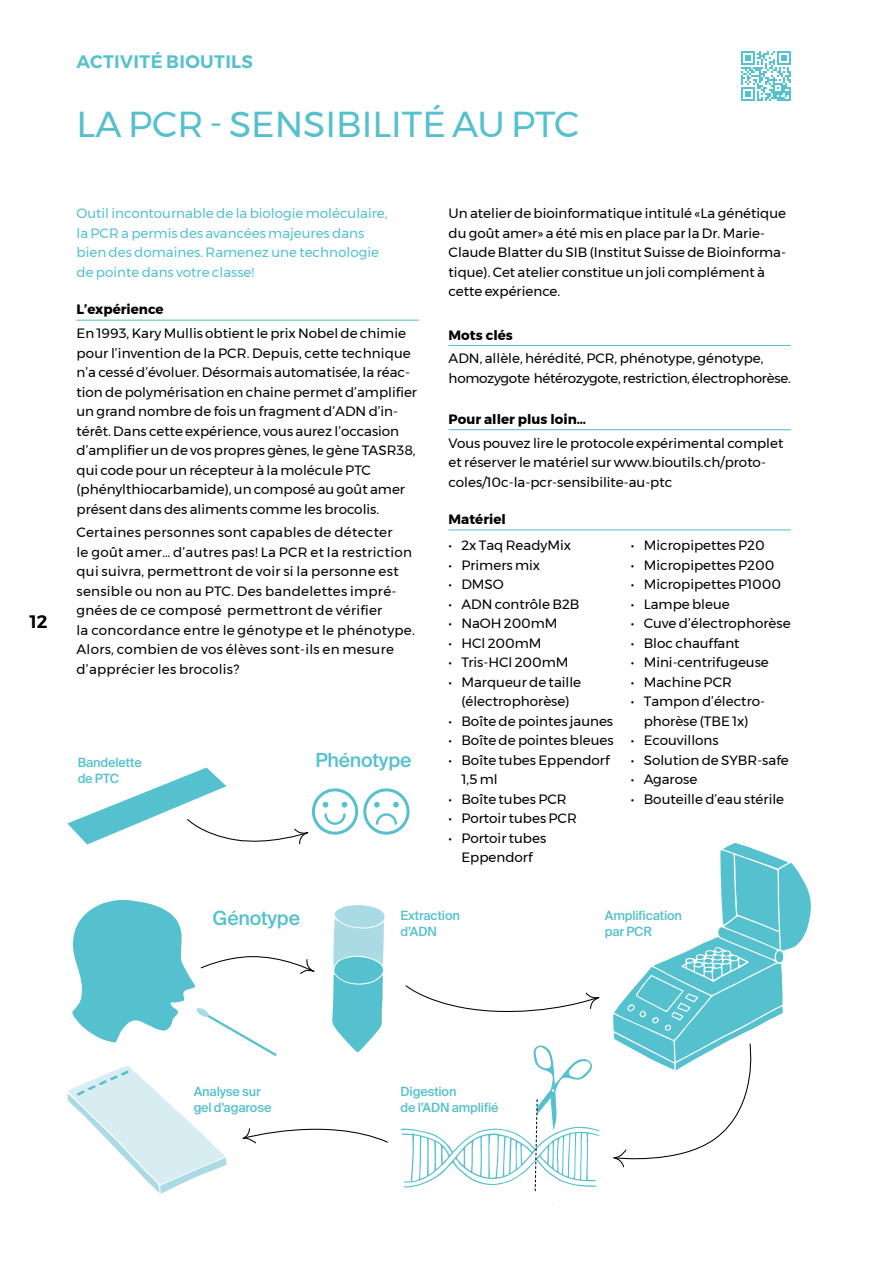
<style>
.page{position:relative;width:893px;height:1263px;background:#fff}
.page>*{position:absolute;margin:0;border:0;box-sizing:border-box;transform-origin:0 0}
.t1{font:36px "Montserrat";color:#55c0ce}
.t2{font:500 19.5px "Suisse Intl";letter-spacing:-.01em;color:#55c0ce}
.t3{font:600 18px "Montserrat";letter-spacing:.02em;color:#55c0ce}
.t4{font:600 18px "Montserrat";color:#000}
.t5{font:13.5px/19.5px "Montserrat";color:#000}
.t6{font:13.5px/19.5px "Montserrat";letter-spacing:.02em;color:#000}
.t7{font:13.5px/19.5px "Montserrat";color:#55c0ce}
.t8{font:13.5px/19.5px "Montserrat";letter-spacing:-.02em;color:#000}
.t9{font:700 13.5px "Montserrat";color:#000}
.t10{font:500 12.75px/16px "Suisse Intl";letter-spacing:-.01em;color:#55c0ce}
</style>
<div class="page">
<hr style="left:892px;top:0;width:1px;height:1263px;background:#fab637">
<hr style="left:77px;top:320px;width:342px;height:1px;background:#55c0ce">
<hr style="left:449px;top:345px;width:342px;height:1px;background:#55c0ce">
<hr style="left:449px;top:429px;width:342px;height:1px;background:#55c0ce">
<hr style="left:449px;top:529px;width:342px;height:1px;background:#55c0ce">
<svg style="left:741px;top:51px;width:50px;height:50px"></svg>
<svg style="left:401px;top:1045px;width:199px;height:147px"></svg>
<div style="left:312px;top:788px;width:46px;height:47px;border:3px solid #55c0ce;border-radius:50%"></div>
<svg style="left:323px;top:802px;width:24px;height:23px"></svg>
<div style="left:363px;top:788px;width:47px;height:47px;border:3px solid #55c0ce;border-radius:50%"></div>
<svg style="left:374px;top:802px;width:25px;height:23px"></svg>
<svg style="left:332px;top:905px;width:53px;height:147px"></svg>
<svg style="left:72px;top:900px;width:243px;height:156px"></svg>
<svg style="left:405px;top:985px;width:195px;height:27px"></svg>
<svg style="left:613px;top:843px;width:198px;height:325px"></svg>
<svg style="left:242px;top:1128px;width:146px;height:16px"></svg>
<svg style="left:67px;top:767px;width:242px;height:78px"></svg>
<svg style="left:67px;top:1065px;width:159px;height:129px"></svg>
<h3 class="t4" style="left:30px;top:607px;width:19px">12</h3>
<h3 class="t3" style="left:77px;top:48px;width:178px">ACTIVITÉ BIOUTILS</h3>
<h1 class="t1" style="left:77px;top:97px;width:504px">LA PCR - SENSIBILITÉ AU PTC</h1>
<p class="t7" style="left:77px;top:204px;width:313px">Outil incontournable de la biologie moléculaire, la PCR a permis des avancées majeures dans bien des domaines. Ramenez une technologie de pointe dans votre classe!</p>
<p class="t9" style="left:77px;top:299px;width:89px">L’expérience</p>
<p class="t5" style="left:77px;top:323px;width:342px">En 1993, Kary Mullis obtient le prix Nobel de chimie pour l’invention de la PCR. Depuis, cette technique n’a cessé d’évoluer. Désormais automatisée, la réac&shy;tion de polymérisation en chaine permet d’amplifier un grand nombre de fois un fragment d’ADN d’in&shy;térêt. Dans cette expérience, vous aurez l’occasion d’amplifier un de vos propres gènes, le gène TASR38, qui code pour un récepteur à la molécule PTC (phénylthiocarbamide), un composé au goût amer présent dans des aliments comme les brocolis.</p>
<p class="t6" style="left:77px;top:523px;width:340px">Certaines personnes sont capables de détecter<br>le goût amer… d’autres pas! La PCR et la restriction qui suivra, permettront de voir si la personne est sensible ou non au PTC. Des bandelettes impré&shy;gnées de ce composé permettront de vérifier<br>la concordance entre le génotype et le phénotype.<br>Alors, combien de vos élèves sont-ils en mesure d’apprécier les brocolis?</p>
<p class="t10" style="left:78px;top:754px;width:66px">Bandelette de PTC</p>
<h2 class="t2" style="left:315px;top:748px;width:98px">Phénotype</h2>
<p class="t5" style="left:449px;top:204px;width:339px">Un atelier de bioinformatique intitulé «La génétique du goût amer» a été mis en place par la Dr. Marie-Claude Blatter du SIB (Institut Suisse de Bioinforma&shy;tique). Cet atelier constitue un joli complément à cette expérience.</p>
<p class="t9" style="left:449px;top:324px;width:66px">Mots clés</p>
<p class="t8" style="left:449px;top:349px;width:344px">ADN, allèle, hérédité, PCR, phénotype, génotype, homozygote hétérozygote, restriction, électrophorèse.</p>
<p class="t9" style="left:449px;top:408px;width:139px">Pour aller plus loin…</p>
<p class="t5" style="left:449px;top:433px;width:336px">Vous pouvez lire le protocole expérimental complet et réserver le matériel sur www.bioutils.ch/proto&shy;coles/10c-la-pcr-sensibilite-au-ptc</p>
<p class="t9" style="left:449px;top:508px;width:59px">Matériel</p>
<p class="t5" style="left:449px;top:536px;width:124px">• 2x Taq ReadyMix</p>
<p class="t5" style="left:449px;top:555px;width:93px">• Primers mix</p>
<p class="t5" style="left:449px;top:575px;width:57px">• DMSO</p>
<p class="t5" style="left:449px;top:594px;width:132px">• ADN contrôle B2B</p>
<p class="t5" style="left:449px;top:614px;width:111px">• NaOH 200mM</p>
<p class="t5" style="left:449px;top:633px;width:94px">• HCl 200mM</p>
<p class="t5" style="left:449px;top:653px;width:121px">• Tris-HCl 200mM</p>
<p class="t5" style="left:449px;top:672px;width:134px;text-align:center">• Marqueur de taille (électrophorèse)</p>
<p class="t5" style="left:449px;top:711px;width:166px">• Boîte de pointes jaunes</p>
<p class="t5" style="left:449px;top:730px;width:167px">• Boîte de pointes bleues</p>
<p class="t5" style="left:461px;top:750px;width:150px;text-indent:-13px">• Boîte tubes Eppendorf<br>1,5 ml</p>
<p class="t5" style="left:449px;top:789px;width:120px">• Boîte tubes PCR</p>
<p class="t5" style="left:449px;top:808px;width:130px">• Portoir tubes PCR</p>
<p class="t5" style="left:449px;top:828px;width:99px;text-align:center">• Portoir tubes<br>Eppendorf</p>
<p class="t5" style="left:631px;top:535px;width:135px">• Micropipettes P20</p>
<p class="t5" style="left:631px;top:555px;width:145px">• Micropipettes P200</p>
<p class="t5" style="left:631px;top:574px;width:152px">• Micropipettes P1000</p>
<p class="t5" style="left:631px;top:594px;width:100px">• Lampe bleue</p>
<p class="t5" style="left:631px;top:613px;width:161px">• Cuve d’électrophorèse</p>
<p class="t5" style="left:631px;top:633px;width:110px">• Bloc chauffant</p>
<p class="t5" style="left:631px;top:652px;width:139px">• Mini-centrifugeuse</p>
<p class="t5" style="left:631px;top:672px;width:102px">• Machine PCR</p>
<p class="t5" style="left:631px;top:691px;width:136px;text-align:center">• Tampon d’électro&shy;phorèse (TBE 1x)</p>
<p class="t5" style="left:631px;top:730px;width:89px">• Ecouvillons</p>
<p class="t5" style="left:631px;top:750px;width:159px">• Solution de SYBR-safe</p>
<p class="t5" style="left:631px;top:769px;width:68px">• Agarose</p>
<p class="t5" style="left:631px;top:789px;width:155px">• Bouteille d’eau stérile</p>
<h2 class="t2" style="left:212px;top:907px;width:89px">Génotype</h2>
<p class="t10" style="left:401px;top:908px;width:61px">Extraction d’ADN</p>
<p class="t10" style="left:605px;top:908px;width:79px">Amplification par PCR</p>
<p class="t10" style="left:194px;top:1083px;width:79px">Analyse sur gel d’agarose</p>
<p class="t10" style="left:401px;top:1083px;width:100px">Digestion<br>de l’ADN amplifié</p>
</div>
